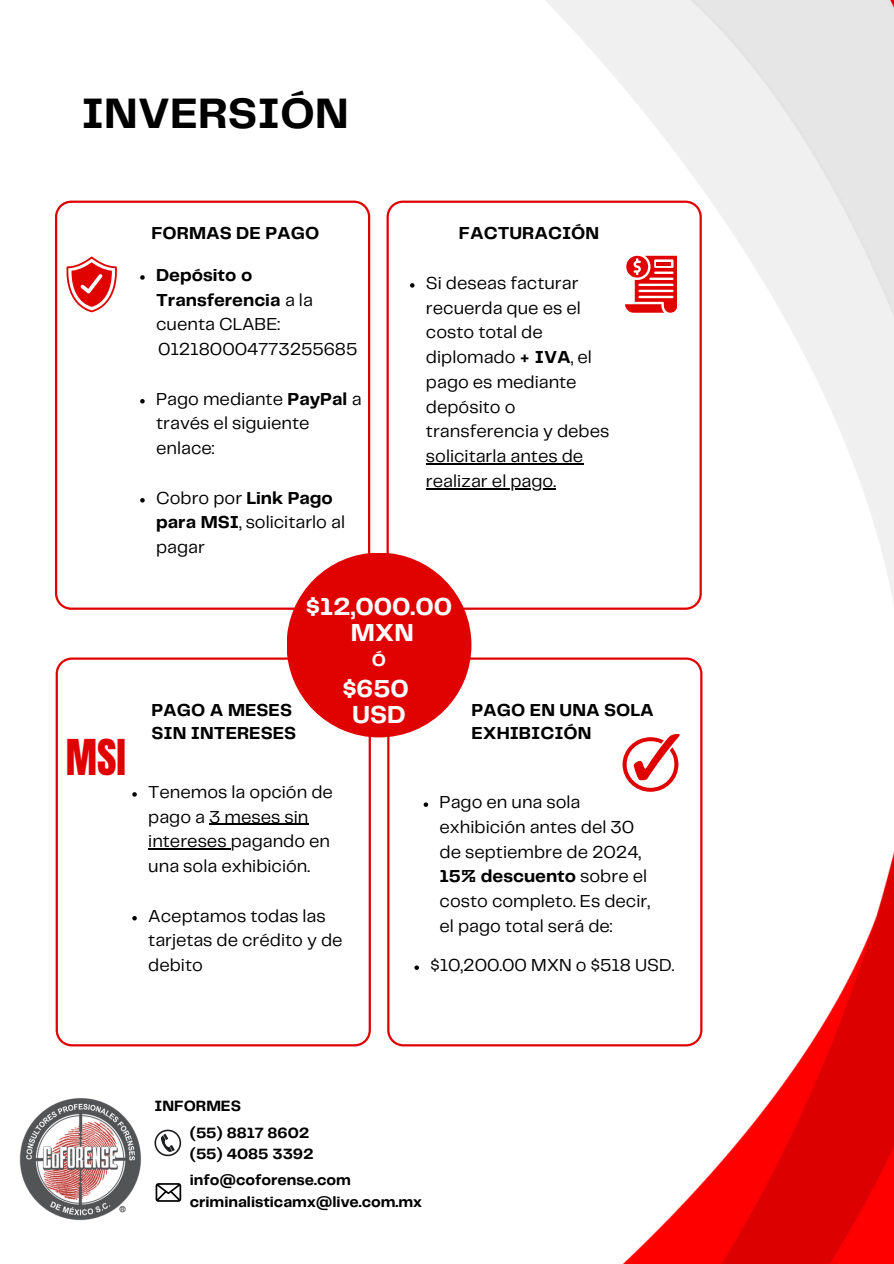
<style>
.page{position:relative;width:894px;height:1264px;background:#fff}
.page>*{position:absolute;margin:0;border:0;box-sizing:border-box;transform-origin:0 0}
.t1{font:700 44.25px "Telegraf";color:#000}
.t2{font:42px "Anton";color:#e00201}
.t3{font:700 25.5px/25.8px "Telegraf";color:#fff;text-align:center}
.t4{font:18px/24.8px "Telegraf";color:#000}
.t5{font:700 18px/24.8px "Telegraf";color:#000}
.t6{font:700 18px "Telegraf";color:#fff}
.t7{font:700 15.45px/21.3px "Telegraf";color:#000}
.s1{font-weight:700}
.s2{font-weight:400}
</style>
<div class="page">
<img style="left:482px;top:0;width:411px;height:1263px">
<svg style="left:55px;top:201px;width:315px;height:409px"></svg>
<svg style="left:386px;top:201px;width:315px;height:409px"></svg>
<div style="left:286px;top:552px;width:185px;height:185px;background:#e00201;border-radius:50%"></div>
<svg style="left:56px;top:657px;width:315px;height:389px"></svg>
<svg style="left:387px;top:657px;width:315px;height:389px"></svg>
<svg style="left:66px;top:256px;width:51px;height:56px"></svg>
<svg style="left:625px;top:256px;width:51px;height:57px"></svg>
<svg style="left:622px;top:734px;width:57px;height:57px"></svg>
<svg style="left:140px;top:275px;width:5px;height:5px"></svg>
<svg style="left:140px;top:399px;width:5px;height:4px"></svg>
<svg style="left:140px;top:498px;width:5px;height:4px"></svg>
<svg style="left:410px;top:283px;width:4px;height:4px"></svg>
<hr style="left:426px;top:463px;width:157px;height:1px;background:#000">
<hr style="left:426px;top:488px;width:130px;height:1px;background:#000">
<svg style="left:132px;top:792px;width:5px;height:4px"></svg>
<hr style="left:209px;top:823px;width:99px;height:1px;background:#000">
<hr style="left:148px;top:848px;width:83px;height:1px;background:#000">
<svg style="left:132px;top:916px;width:5px;height:4px"></svg>
<svg style="left:423px;top:802px;width:5px;height:5px"></svg>
<svg style="left:414px;top:965px;width:5px;height:4px"></svg>
<img style="left:19px;top:1098px;width:123px;height:123px">
<svg style="left:155px;top:1183px;width:26px;height:18px"></svg>
<svg style="left:154px;top:1129px;width:27px;height:27px"></svg>
<p class="t1" style="left:81px;top:94px;width:269px">INVERSIÓN</p>
<p class="t5" style="left:459px;top:222px;width:142px">FACTURACIÓN</p>
<h4 class="t4" style="left:426px;top:271px;width:185px">Si deseas facturar recuerda que es el costo total de diplomado <span class="s1">+ IVA</span>, el pago es mediante depósito o transferencia y debes solicitarla antes de</h4>
<p class="t4" style="left:426px;top:469px;width:131px">realizar el pago.</p>
<h1 class="t5" style="left:151px;top:222px;width:169px">FORMAS DE PAGO</h1>
<h4 class="t5" style="left:156px;top:263px;width:158px">Depósito o<br>Transferencia <span class="s2">a la cuenta CLABE:</span></h4>
<p class="t4" style="left:158px;top:338px;width:201px">012180004773255685</p>
<p class="t4" style="left:156px;top:387px;width:207px">Pago mediante <span class="s1">PayPal</span> a través el siguiente enlace:</p>
<h5 class="t4" style="left:156px;top:486px;width:190px">Cobro por <span class="s1">Link Pago para MSI</span>, solicitarlo al pagar</h5>
<p class="t3" style="left:306px;top:594px;width:147px">$12,000.00<br>MXN</p>
<p class="t2" style="left:66px;top:727px;width:62px">MSI</p>
<h3 class="t5" style="left:151px;top:699px;width:146px;line-height:22.5px">PAGO A MESES<br>SIN INTERESES</h3>
<h4 class="t6" style="left:372px;top:652px;width:16px">Ó</h4>
<p class="t3" style="left:343px;top:677px;width:67px">$650<br>USD</p>
<h3 class="t4" style="left:148px;top:780px;width:186px">Tenemos la opción de pago a 3 meses sin intereses pagando en una sola exhibición.</h3>
<h4 class="t4" style="left:148px;top:904px;width:196px">Aceptamos todas las tarjetas de crédito y de debito</h4>
<h2 class="t5" style="left:471px;top:700px;width:184px;line-height:22.5px">PAGO EN UNA SOLA<br>EXHIBICIÓN</h2>
<p class="t4" style="left:439px;top:790px;width:212px">Pago en una sola exhibición antes del 30 de septiembre de 2024,<br><span class="s1">15% descuento</span> sobre el costo completo. Es decir, el pago total será de:</p>
<p class="t4" style="left:430px;top:953px;width:245px">$10,200.00 MXN o $518 USD.</p>
<p class="t7" style="left:154px;top:1096px;width:88px">INFORMES</p>
<p class="t7" style="left:190px;top:1122px;width:121px">(55) 8817 8602</p>
<p class="t7" style="left:190px;top:1143px;width:125px">(55) 4085 3392</p>
<h6 class="t7" style="left:190px;top:1170px;width:234px">info@coforense.com criminalisticamx@live.com.mx</h6>
</div>
